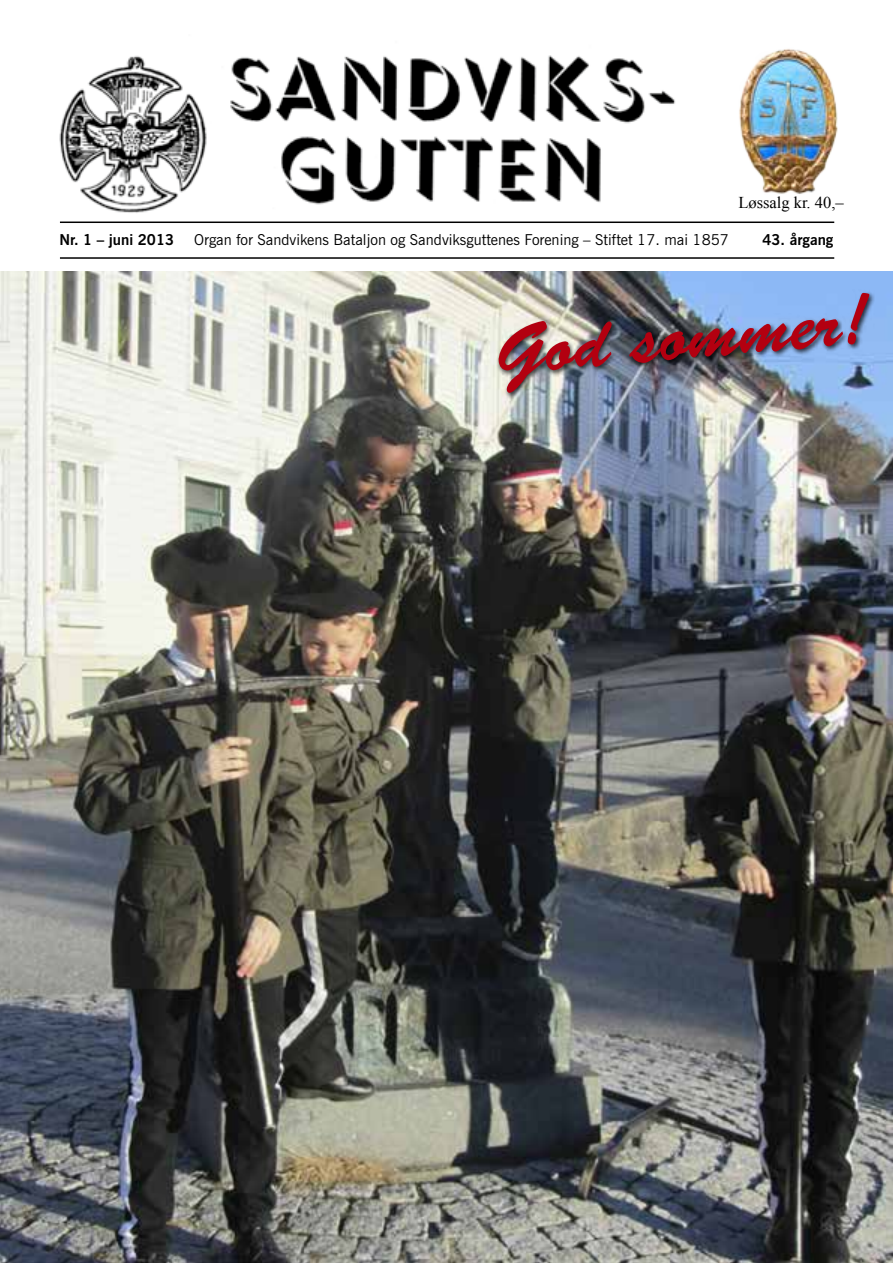
<style>
.page{position:relative;width:893px;height:1263px;background:#fff}
.page>*{position:absolute;margin:0;border:0;box-sizing:border-box;transform-origin:0 0}
.t1{font:72px "Brush Script Std";color:#b30010}
.t2{font:16.5px "Times New Roman";color:#000}
.t3{font:15px "News Gothic BT";color:#000}
.t4{font:700 15px "News Gothic BT";color:#000}
</style>
<div class="page">
<img style="left:0;top:271px;width:893px;height:992px">
<img style="left:59px;top:55px;width:616px;height:158px">
<hr style="left:60px;top:221px;width:774px;height:2px;background:#000">
<hr style="left:60px;top:257px;width:774px;height:2px;background:#000">
<div style="left:495px;top:290px;width:380px;height:109px;background:#000;opacity:.75"></div>
<img style="left:739px;top:49px;width:99px;height:145px">
<p class="t2" style="left:738px;top:191px;width:107px">Løssalg kr. 40,–</p>
<p class="t4" style="left:60px;top:231px;width:116px">Nr. 1 – juni 2013</p>
<p class="t4" style="left:762px;top:231px;width:72px">43. årgang</p>
<p class="t3" style="left:194px;top:230px;width:536px">Organ for Sandvikens Bataljon og Sandviksguttenes Forening – Stiftet 17. mai 1857</p>
<h1 class="t1" style="left:492px;top:311px;width:376px;rotate:-5deg">God sommer!</h1>
</div>
